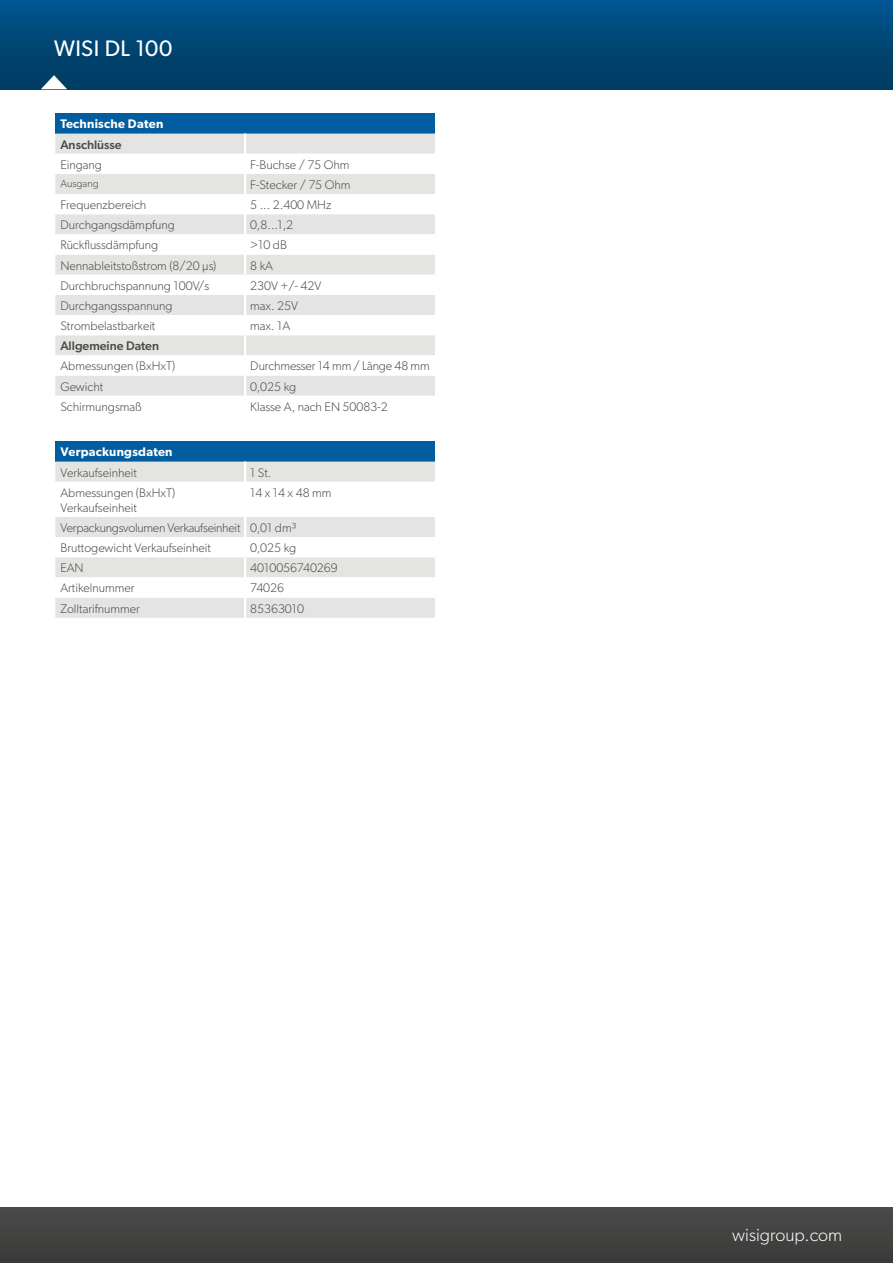
<style>
.page{position:relative;width:893px;height:1263px;background:#fff}
.page>*{position:absolute;margin:0;border:0;box-sizing:border-box;transform-origin:0 0}
.Headline_H2{font:22.5px "Gibson";letter-spacing:.015em;color:#fff}
.t1{font:300 18px "Gibson";color:#fff}
.Attribut_Name{font:300 12.45px/15px "Gibson";color:#4b4b4a}
.Attribut_Wert_und_Einheit{font:300 12.45px "Gibson";color:#4b4b4a}
.Attribut_Name-2{font:300 12.45px "Gibson";letter-spacing:-.02em;color:#4b4b4a}
.Tabelleninhalte_fett_weiß{font:600 12.45px "Gibson";letter-spacing:.02em;color:#fff}
.Attribut_Name-3{font:500 12.45px "Gibson";color:#4b4b4a}
.Attribut_Name-4{font:300 10.5px "Gibson";color:#4b4b4a}
</style>
<div class="page">
<div style="left:0;top:0;width:893px;height:89px;background:linear-gradient(to bottom,#00558f,#003a5d)"></div>
<svg style="left:0;top:0;width:1px;height:90px"></svg>
<div style="left:0;top:1208px;width:893px;height:55px;background:#424241"></div>
<svg style="left:41px;top:75px;width:26px;height:14px"></svg>
<div style="left:55px;top:113px;width:380px;height:21px;background:#005d9f"></div>
<div style="left:55px;top:134px;width:380px;height:20px;background:#e4e4e3"></div>
<svg style="left:55px;top:174px;width:380px;height:222px;fill:#e4e4e3"></svg>
<hr style="left:244px;top:134px;width:2px;height:20px;background:#fff">
<hr style="left:244px;top:174px;width:2px;height:20px;background:#fff">
<hr style="left:244px;top:194px;width:2px;height:20px;background:#fff">
<hr style="left:244px;top:214px;width:2px;height:20px;background:#fff">
<hr style="left:244px;top:234px;width:2px;height:21px;background:#fff">
<hr style="left:244px;top:255px;width:2px;height:20px;background:#fff">
<hr style="left:244px;top:275px;width:2px;height:20px;background:#fff">
<hr style="left:244px;top:295px;width:2px;height:20px;background:#fff">
<hr style="left:244px;top:315px;width:2px;height:20px;background:#fff">
<hr style="left:244px;top:335px;width:2px;height:20px;background:#fff">
<hr style="left:244px;top:355px;width:2px;height:21px;background:#fff">
<hr style="left:244px;top:376px;width:2px;height:20px;background:#fff">
<div style="left:55px;top:441px;width:380px;height:21px;background:#005d9f"></div>
<div style="left:55px;top:462px;width:380px;height:156px;background:#e4e4e3"></div>
<svg style="left:55px;top:482px;width:380px;height:116px"></svg>
<hr style="left:244px;top:462px;width:2px;height:20px;background:#fff">
<hr style="left:244px;top:482px;width:2px;height:35px;background:#fff">
<hr style="left:244px;top:517px;width:2px;height:20px;background:#fff">
<hr style="left:244px;top:537px;width:2px;height:20px;background:#fff">
<hr style="left:244px;top:557px;width:2px;height:20px;background:#fff">
<hr style="left:244px;top:577px;width:2px;height:21px;background:#fff">
<hr style="left:244px;top:598px;width:2px;height:20px;background:#fff">
<p class="Headline_H2" style="left:54px;top:35px;width:120px">WISI DL 100</p>
<p class="Tabelleninhalte_fett_weiß" style="left:60px;top:117px;width:104px">Technische Daten</p>
<p class="Attribut_Name-3" style="left:60px;top:137px;width:63px">Anschlüsse</p>
<p class="Attribut_Name" style="left:60px;top:157px;width:43px">Eingang</p>
<p class="Attribut_Wert_und_Einheit" style="left:250px;top:157px;width:101px">F-Buchse / 75 Ohm</p>
<p class="Attribut_Name-4" style="left:60px;top:177px;width:40px">Ausgang</p>
<p class="Attribut_Wert_und_Einheit" style="left:250px;top:177px;width:102px">F-Stecker / 75 Ohm</p>
<p class="Attribut_Name" style="left:60px;top:197px;width:87px">Frequenzbereich</p>
<p class="Attribut_Wert_und_Einheit" style="left:250px;top:197px;width:83px">5 ... 2.400 MHz</p>
<p class="Attribut_Name" style="left:60px;top:217px;width:116px">Durchgangsdämpfung</p>
<p class="Attribut_Wert_und_Einheit" style="left:250px;top:217px;width:44px">0,8...1,2</p>
<p class="Attribut_Name" style="left:60px;top:238px;width:99px">Rückflussdämpfung</p>
<p class="Attribut_Wert_und_Einheit" style="left:250px;top:238px;width:38px">&gt;10 dB</p>
<p class="Attribut_Name" style="left:60px;top:258px;width:157px">Nennableitstoßstrom (8/20 μs)</p>
<p class="Attribut_Wert_und_Einheit" style="left:250px;top:258px;width:24px">8 kA</p>
<p class="Attribut_Name" style="left:60px;top:278px;width:150px">Durchbruchspannung 100V/s</p>
<p class="Attribut_Wert_und_Einheit" style="left:250px;top:278px;width:73px">230V +/- 42V</p>
<p class="Attribut_Name" style="left:60px;top:298px;width:114px">Durchgangsspannung</p>
<p class="Attribut_Wert_und_Einheit" style="left:250px;top:298px;width:49px">max. 25V</p>
<p class="Attribut_Name" style="left:60px;top:318px;width:97px">Strombelastbarkeit</p>
<p class="Attribut_Wert_und_Einheit" style="left:250px;top:318px;width:42px">max. 1A</p>
<p class="Attribut_Name-3" style="left:60px;top:338px;width:100px">Allgemeine Daten</p>
<p class="Attribut_Name" style="left:60px;top:358px;width:116px">Abmessungen (BxHxT)</p>
<p class="Attribut_Wert_und_Einheit" style="left:250px;top:359px;width:181px">Durchmesser 14 mm / Länge 48 mm</p>
<p class="Attribut_Name" style="left:60px;top:379px;width:44px">Gewicht</p>
<p class="Attribut_Wert_und_Einheit" style="left:250px;top:379px;width:48px">0,025 kg</p>
<p class="Attribut_Name" style="left:60px;top:399px;width:83px">Schirmungsmaß</p>
<p class="Attribut_Wert_und_Einheit" style="left:250px;top:399px;width:139px">Klasse A, nach EN 50083-2</p>
<p class="Tabelleninhalte_fett_weiß" style="left:60px;top:445px;width:114px">Verpackungsdaten</p>
<p class="Attribut_Name" style="left:60px;top:465px;width:78px">Verkaufseinheit</p>
<p class="Attribut_Wert_und_Einheit" style="left:250px;top:465px;width:23px">1 St.</p>
<p class="Attribut_Name" style="left:60px;top:485px;width:116px">Abmessungen (BxHxT)<br>Verkaufseinheit</p>
<p class="Attribut_Wert_und_Einheit" style="left:250px;top:485px;width:83px">14 x 14 x 48 mm</p>
<p class="Attribut_Name-2" style="left:60px;top:520px;width:182px">Verpackungsvolumen Verkaufseinheit</p>
<p class="Attribut_Wert_und_Einheit" style="left:250px;top:520px;width:47px">0,01 dm³</p>
<p class="Attribut_Name" style="left:60px;top:540px;width:152px">Bruttogewicht Verkaufseinheit</p>
<p class="Attribut_Wert_und_Einheit" style="left:250px;top:540px;width:48px">0,025 kg</p>
<p class="Attribut_Name" style="left:60px;top:560px;width:25px">EAN</p>
<p class="Attribut_Wert_und_Einheit" style="left:250px;top:560px;width:89px">4010056740269</p>
<p class="Attribut_Name" style="left:60px;top:580px;width:76px">Artikelnummer</p>
<p class="Attribut_Wert_und_Einheit" style="left:250px;top:581px;width:35px">74026</p>
<p class="Attribut_Name" style="left:60px;top:601px;width:81px">Zolltarifnummer</p>
<p class="Attribut_Wert_und_Einheit" style="left:250px;top:601px;width:55px">85363010</p>
<h2 class="t1" style="left:732px;top:1224px;width:111px">wisigroup.com</h2>
</div>
